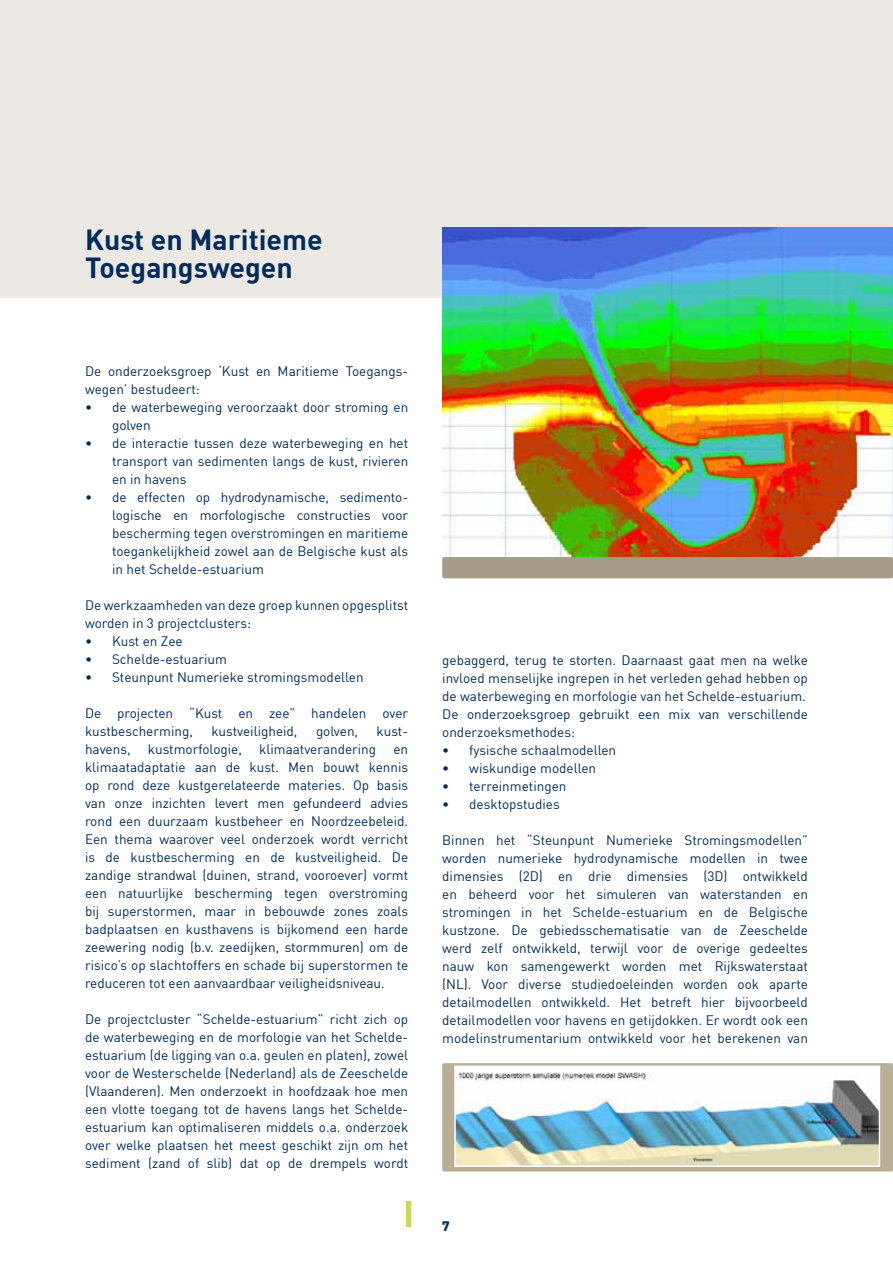
<style>
.page{position:relative;width:893px;height:1263px;background:#fff}
.page>*{position:absolute;margin:0;border:0;box-sizing:border-box;transform-origin:0 0}
.t1{font:700 28.5px/28.5px "DIN";color:#002c5b}
.t2{font:13.5px/18px "DIN";color:#002c5b}
.t3{font:900 13.5px "DIN";color:#002c5b}
</style>
<div class="page">
<div style="left:0;top:0;width:893px;height:298px;background:#ece9e4"></div>
<svg style="left:406px;top:1201px;width:4px;height:26px"></svg>
<img style="left:442px;top:227px;width:451px;height:330px">
<div style="left:442px;top:1063px;width:451px;height:108px;background:#b9af97;border-radius:2px"></div>
<div style="left:442px;top:557px;width:451px;height:21px;background:#a49c87;border-radius:2px"></div>
<img style="left:457px;top:1068px;width:420px;height:96px">
<div style="left:454px;top:1065px;width:426px;height:102px;border:2px solid #fff"></div>
<h1 class="t1" style="left:85px;top:224px;width:239px">Kust en Maritieme<br>Toegangswegen</h1>
<p class="t2" style="left:85px;top:362px;width:325px">De onderzoeksgroep ‘Kust en Maritieme Toegangs&shy;wegen’ bestudeert:</p>
<p class="t2" style="left:112px;top:398px;width:298px;text-indent:-27px">• de waterbeweging veroorzaakt door stroming en golven</p>
<p class="t2" style="left:112px;top:434px;width:298px;text-align:justify;text-indent:-27px">• de interactie tussen deze waterbeweging en het transport van sedimenten langs de kust, rivieren en in havens</p>
<p class="t2" style="left:112px;top:488px;width:298px;text-align:justify;text-indent:-27px">• de effecten op hydrodynamische, sedimento&shy;logische en morfologische constructies voor bescherming tegen overstromingen en maritieme toegankelijkheid zowel aan de Belgische kust als in het Schelde-estuarium</p>
<p class="t2" style="left:85px;top:596px;width:325px">De werkzaamheden van deze groep kunnen opgesplitst worden in 3 projectclusters:</p>
<p class="t2" style="left:85px;top:632px;width:99px">• Kust en Zee</p>
<p class="t2" style="left:85px;top:650px;width:144px">• Schelde-estuarium</p>
<p class="t2" style="left:85px;top:668px;width:280px">• Steunpunt Numerieke stromingsmodellen</p>
<p class="t2" style="left:85px;top:704px;width:325px">De projecten “Kust en zee” handelen over kustbescherming,</p>
<p class="t2" style="left:211px;top:722px;width:88px">kustveiligheid,</p>
<p class="t2" style="left:316px;top:722px;width:44px">golven,</p>
<p class="t2" style="left:377px;top:722px;width:33px">kust-</p>
<p class="t2" style="left:85px;top:740px;width:47px">havens,</p>
<p class="t2" style="left:148px;top:740px;width:96px">kustmorfologie,</p>
<p class="t2" style="left:259px;top:740px;width:119px">klimaatverandering</p>
<p class="t2" style="left:85px;top:740px;width:325px;text-align:justify;text-indent:308px">en klimaatadaptatie aan de kust. Men bouwt kennis op rond deze kustgerelateerde materies. Op basis van onze inzichten levert men gefundeerd advies rond een duurzaam kustbeheer en Noordzeebeleid.<br>Een thema waarover veel onderzoek wordt verricht is de kustbescherming en de kustveiligheid. De zandige strandwal (duinen, strand, vooroever) vormt een natuurlijke bescherming tegen overstroming bij superstormen, maar in bebouwde zones zoals badplaatsen en kusthavens is bijkomend een harde zeewering nodig (b.v. zeedijken, stormmuren) om de risico’s op slachtoffers en schade bij superstormen te reduceren tot een aanvaardbaar veiligheidsniveau.</p>
<p class="t2" style="left:85px;top:1010px;width:325px;text-align:justify">De projectcluster “Schelde-estuarium” richt zich op de waterbeweging en de morfologie van het Schelde&shy;estuarium (de ligging van o.a. geulen en platen), zowel voor de Westerschelde (Nederland) als de Zeeschelde (Vlaanderen). Men onderzoekt in hoofdzaak hoe men een vlotte toegang tot de havens langs het Schelde&shy;estuarium kan optimaliseren middels o.a. onderzoek over welke plaatsen het meest geschikt zijn om het sediment (zand of slib) dat op de drempels wordt</p>
<p class="t2" style="left:442px;top:651px;width:367px">gebaggerd, terug te storten. Daarnaast gaat men na welke invloed menselijke ingrepen in het verleden gehad hebben op de waterbeweging en morfologie van het Schelde-estuarium.<br>De onderzoeksgroep gebruikt een mix van verschillende onderzoeksmethodes:</p>
<p class="t2" style="left:442px;top:741px;width:175px">• fysische schaalmodellen</p>
<p class="t2" style="left:442px;top:759px;width:155px">• wiskundige modellen</p>
<p class="t2" style="left:442px;top:777px;width:126px">• terreinmetingen</p>
<p class="t2" style="left:442px;top:795px;width:119px">• desktopstudies</p>
<p class="t2" style="left:442px;top:831px;width:367px;text-align:justify">Binnen het “Steunpunt Numerieke Stromingsmodellen” worden numerieke hydrodynamische modellen in twee dimensies (2D) en drie dimensies (3D) ontwikkeld en beheerd voor het simuleren van waterstanden en stromingen in het Schelde-estuarium en de Belgische kustzone. De gebiedsschematisatie van de Zeeschelde werd zelf ontwikkeld, terwijl voor de overige gedeeltes nauw kon samengewerkt worden met Rijkswaterstaat (NL). Voor diverse studiedoeleinden worden ook aparte detailmodellen ontwikkeld. Het betreft hier bijvoorbeeld detailmodellen voor havens en getijdokken. Er wordt ook een modelinstrumentarium ontwikkeld voor het berekenen van</p>
<p class="t3" style="left:442px;top:1217px;width:9px">7</p>
</div>
